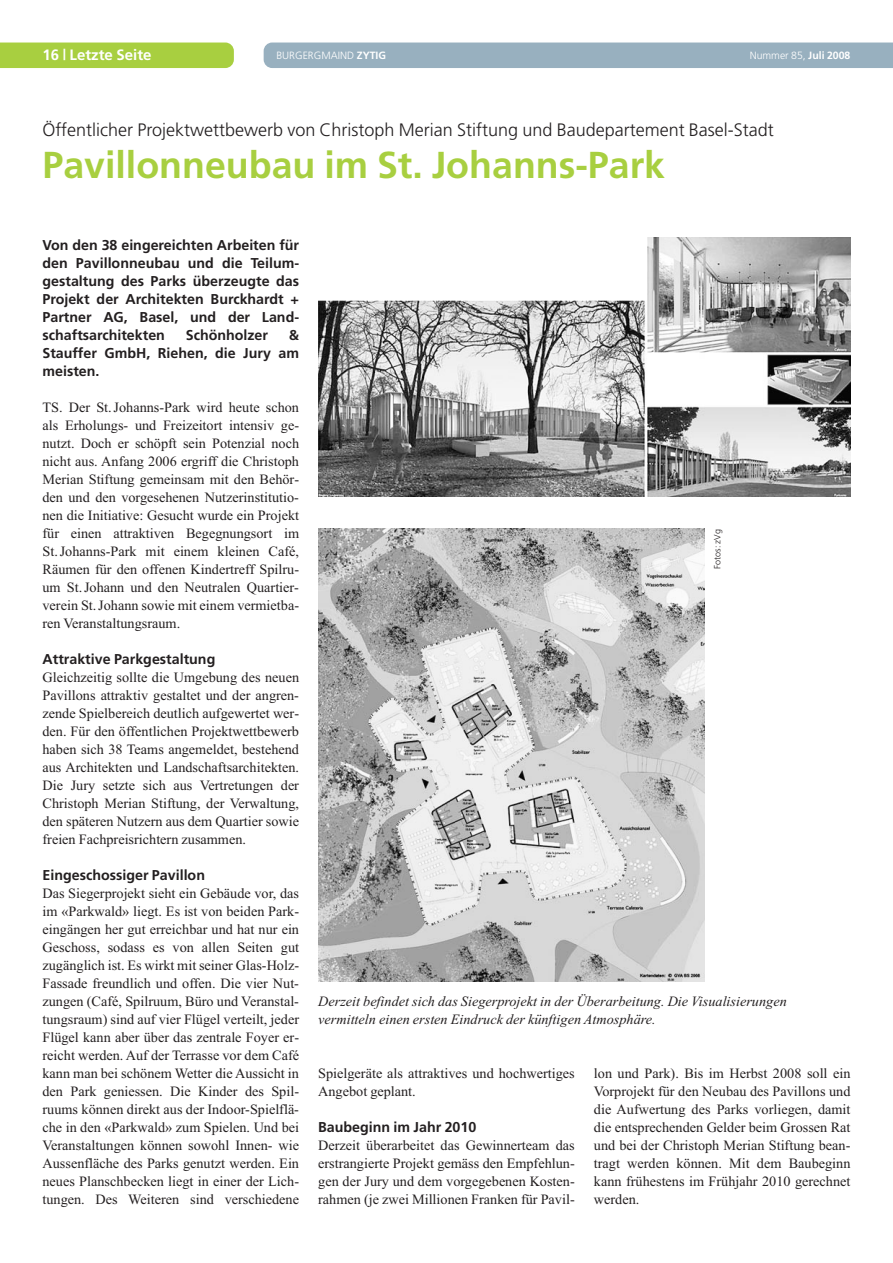
<style>
.page{position:relative;width:893px;height:1263px;background:#fff}
.page>*{position:absolute;margin:0;border:0;box-sizing:border-box;transform-origin:0 0}
.t1{font:700 37.5px "Frutiger";color:#a8cf40}
.t2{font:300 18px "Frutiger";color:#231f20}
.t3{font:700 15px "Frutiger";color:#fff}
.t4{font:14.25px/18px "Times New Roman";color:#231f20;text-align:justify}
.t5{font:700 14.25px/18px "Frutiger";color:#231f20;text-align:justify}
.t6{font:italic 14.25px/18px "Times New Roman";color:#231f20}
.t7{font:300 10.5px "Frutiger";color:#fff}
.t8{font:300 9px "Frutiger";color:#231f20}
.s1{font-weight:700}
</style>
<div class="page">
<div style="left:0;top:43px;width:234px;height:25px;background:#a8cf40"></div>
<div style="left:264px;top:43px;width:629px;height:25px;background:#98b0bf"></div>
<img style="left:318px;top:238px;width:532px;height:259px">
<img style="left:318px;top:528px;width:387px;height:453px">
<p class="t3" style="left:43px;top:49px;width:111px">16 | Letzte Seite</p>
<p class="t7" style="left:276px;top:51px;width:111px">BURGERGMAIND <span class="s1">ZYTIG</span></p>
<p class="t7" style="left:750px;top:51px;width:102px">Nummer 85, <span class="s1">Juli 2008</span></p>
<p class="t2" style="left:43px;top:122px;width:733px">Öffentlicher Projektwettbewerb von Christoph Merian Stiftung und Baudepartement Basel-Stadt</p>
<h1 class="t1" style="left:43px;top:150px;width:624px">Pavillonneubau im St. Johanns-Park</h1>
<p class="t5" style="left:43px;top:237px;width:258px">Von den 38 eingereichten Arbeiten für den Pavillonneubau und die Teilum&shy;gestaltung des Parks überzeugte das Projekt der Architekten Burckhardt + Partner AG, Basel, und der Land&shy;schaftsarchitekten</p>
<p class="t5" style="left:186px;top:327px;width:84px">Schönholzer</p>
<p class="t5" style="left:43px;top:327px;width:258px;text-indent:246px">&amp; Stauffer GmbH, Riehen, die Jury am meisten.</p>
<p class="t4" style="left:43px;top:398px;width:258px">TS. Der St. Johanns-Park wird heute schon als Erholungs- und Freizeitort intensiv ge&shy;nutzt. Doch er schöpft sein Potenzial noch nicht aus. Anfang 2006 ergriff die Christoph Merian Stiftung gemeinsam mit den Behör&shy;den und den vorgesehenen Nutzerinstitutio&shy;nen die Initiative: Gesucht wurde ein Projekt für einen attraktiven Begegnungsort im St.Johanns-Park mit einem kleinen Café, Räumen für den offenen Kindertreff Spilru&shy;um St. Johann und den Neutralen Quartier&shy;verein St.Johann sowie mit einem vermietba&shy;ren Veranstaltungsraum.</p>
<p class="t5" style="left:43px;top:651px;width:174px">Attraktive Parkgestaltung</p>
<p class="t4" style="left:43px;top:668px;width:258px">Gleichzeitig sollte die Umgebung des neuen Pavillons attraktiv gestaltet und der angren&shy;zende Spielbereich deutlich aufgewertet wer&shy;den. Für den öffentlichen Projektwettbewerb haben sich 38 Teams angemeldet, bestehend aus Architekten und Landschaftsarchitekten.<br>Die Jury setzte sich aus Vertretungen der Christoph Merian Stiftung, der Verwaltung, den späteren Nutzern aus dem Quartier sowie freien Fachpreisrichtern zusammen.</p>
<p class="t5" style="left:43px;top:867px;width:164px">Eingeschossiger Pavillon</p>
<p class="t4" style="left:43px;top:884px;width:258px">Das Siegerprojekt sieht ein Gebäude vor, das im «Parkwald» liegt. Es ist von beiden Park&shy;eingängen her gut erreichbar und hat nur ein Geschoss, sodass es von allen Seiten gut zugänglich ist. Es wirkt mit seiner Glas-Holz-Fassade freundlich und offen. Die vier Nut&shy;zungen (Café, Spilruum, Büro und Veranstal&shy;tungsraum) sind auf vier Flügel verteilt, jeder Flügel kann aber über das zentrale Foyer er&shy;reicht werden. Auf der Terrasse vor dem Café kann man bei schönem Wetter die Aussicht in den Park geniessen. Die Kinder des Spil&shy;ruums können direkt aus der Indoor-Spielflä&shy;che in den «Parkwald» zum Spielen. Und bei Veranstaltungen können sowohl Innen- wie Aussenfläche des Parks genutzt werden. Ein neues Planschbecken liegt in einer der Lich&shy;tungen. Des Weiteren sind verschiedene</p>
<p class="t8" style="left:714px;top:569px;width:41px;rotate:-90deg">Fotos: zVg</p>
<p class="t6" style="left:318px;top:992px;width:470px">Derzeit befindet sich das Siegerprojekt in der Überarbeitung. Die Visualisierungen vermitteln einen ersten Eindruck der künftigen Atmosphäre.</p>
<p class="t4" style="left:318px;top:1064px;width:258px">Spielgeräte als attraktives und hochwertiges<br>Angebot geplant.</p>
<p class="t5" style="left:318px;top:1119px;width:160px">Baubeginn im Jahr 2010</p>
<p class="t4" style="left:318px;top:1136px;width:258px">Derzeit überarbeitet das Gewinnerteam das erstrangierte Projekt gemäss den Empfehlun&shy;gen der Jury und dem vorgegebenen Kosten&shy;rahmen (je zwei Millionen Franken für Pavil-</p>
<p class="t4" style="left:594px;top:1064px;width:258px">lon und Park). Bis im Herbst 2008 soll ein Vorprojekt für den Neubau des Pavillons und die Aufwertung des Parks vorliegen, damit die entsprechenden Gelder beim Grossen Rat und bei der Christoph Merian Stiftung bean&shy;tragt werden können. Mit dem Baubeginn kann frühestens im Frühjahr 2010 gerechnet werden.</p>
</div>
